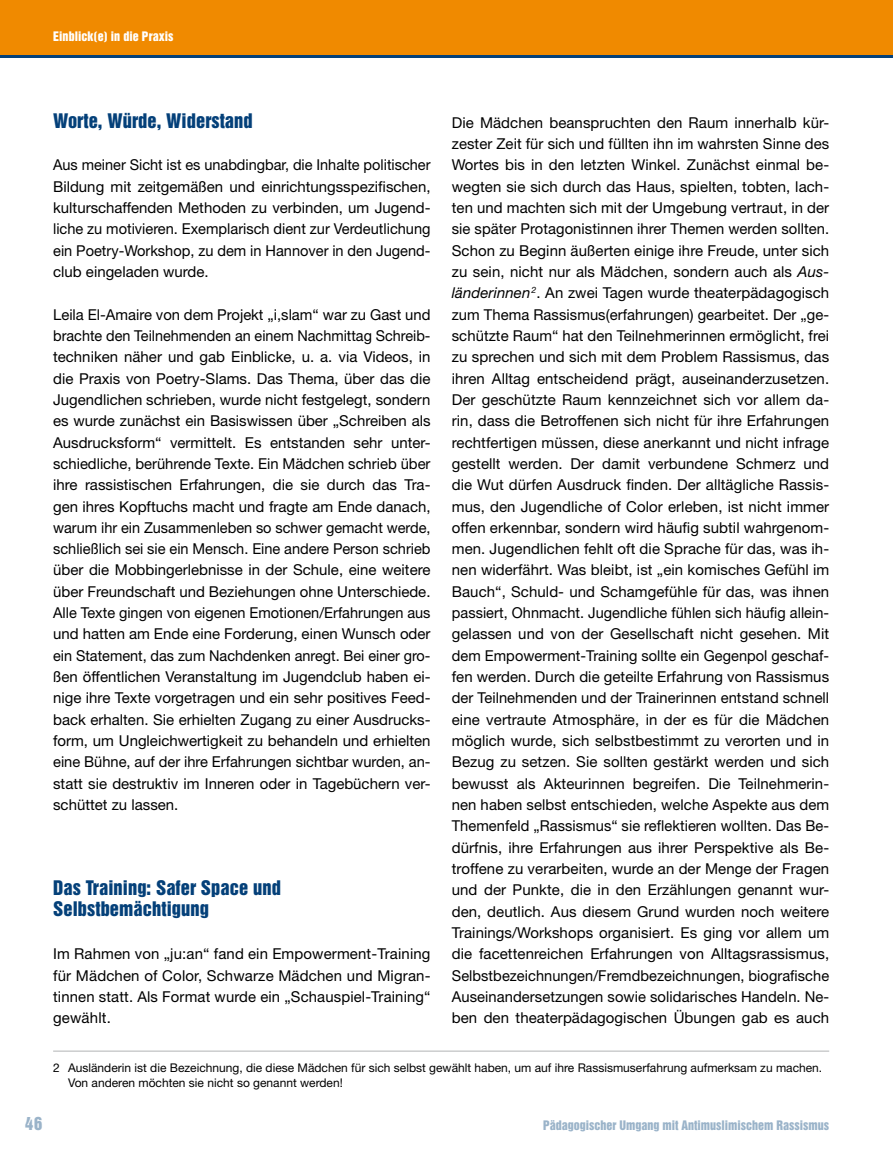
<style>
.page{position:relative;width:893px;height:1149px;background:#fff}
.page>*{position:absolute;margin:0;border:0;box-sizing:border-box;transform-origin:0 0}
.t1{font:18.3px/21px "Helvetica Inserat LT";letter-spacing:.005em;color:#044079}
.t2{font:16.5px "Helvetica Inserat LT";color:#9ab3c9}
.t3{font:15px/21.3px "Helvetica Neue LT";color:#000;text-align:justify}
.t4{font:12px/14.7px "Helvetica Neue LT";color:#000}
.t5{font:12px "Helvetica Inserat LT";color:#9ab3c9}
.t6{font:12px "Helvetica Inserat LT";letter-spacing:.005em;color:#fff}
.s1{font-style:italic}
</style>
<div class="page">
<hr style="left:53px;top:1050px;width:776px;height:1px;background:#b1b3b4">
<div style="left:0;top:0;width:893px;height:56px;background:#f08a00"></div>
<hr style="left:0;top:55px;width:893px;height:2px;background:#044079">
<p class="t6" style="left:53px;top:29px;width:122px">Einblick(e) in die Praxis</p>
<p class="t1" style="left:53px;top:110px;width:201px">Worte, Würde, Widerstand</p>
<p class="t3" style="left:53px;top:154px;width:379px">Aus meiner Sicht ist es unabdingbar, die Inhalte politischer Bildung mit zeitgemäßen und einrichtungsspezifischen, kulturschaffenden Methoden zu verbinden, um Jugend&shy;liche zu motivieren. Exemplarisch dient zur Verdeutlichung ein Poetry-Workshop, zu dem in Hannover in den Jugend&shy;club eingeladen wurde.</p>
<p class="t3" style="left:53px;top:303px;width:379px">Leila El-Amaire von dem Projekt „i,slam“ war zu Gast und brachte den Teilnehmenden an einem Nachmittag Schreib&shy;techniken näher und gab Einblicke, u. a. via Videos, in die Praxis von Poetry-Slams. Das Thema, über das die Jugendlichen schrieben, wurde nicht festgelegt, sondern es wurde zunächst ein Basiswissen über „Schreiben als Ausdrucksform“ vermittelt. Es entstanden sehr unter&shy;schiedliche, berührende Texte. Ein Mädchen schrieb über ihre rassistischen Erfahrungen, die sie durch das Tra&shy;gen ihres Kopftuchs macht und fragte am Ende danach, warum ihr ein Zusammenleben so schwer gemacht werde, schließlich sei sie ein Mensch. Eine andere Person schrieb über die Mobbingerlebnisse in der Schule, eine weitere über Freundschaft und Beziehungen ohne Unterschiede.<br>Alle Texte gingen von eigenen Emotionen/Erfahrungen aus und hatten am Ende eine Forderung, einen Wunsch oder ein Statement, das zum Nachdenken anregt. Bei einer gro&shy;ßen öffentlichen Veranstaltung im Jugendclub haben ei&shy;nige ihre Texte vorgetragen und ein sehr positives Feed&shy;back erhalten. Sie erhielten Zugang zu einer Ausdrucks&shy;form, um Ungleichwertigkeit zu behandeln und erhielten eine Bühne, auf der ihre Erfahrungen sichtbar wurden, an&shy;statt sie destruktiv im Inneren oder in Tagebüchern ver&shy;schüttet zu lassen.</p>
<p class="t3" style="left:452px;top:112px;width:379px">Die Mädchen beanspruchten den Raum innerhalb kür&shy;zester Zeit für sich und füllten ihn im wahrsten Sinne des Wortes bis in den letzten Winkel. Zunächst einmal be&shy;wegten sie sich durch das Haus, spielten, tobten, lach&shy;ten und machten sich mit der Umgebung vertraut, in der sie später Protagonistinnen ihrer Themen werden sollten.<br>Schon zu Beginn äußerten einige ihre Freude, unter sich zu sein, nicht nur als Mädchen, sondern auch als <span class="s1">Aus&shy;länderinnen</span><sup>2</sup>. An zwei Tagen wurde theaterpädagogisch zum Thema Rassismus(erfahrungen) gearbeitet. Der „ge&shy;schützte Raum“ hat den Teilnehmerinnen ermöglicht, frei zu sprechen und sich mit dem Problem Rassismus, das ihren Alltag entscheidend prägt, auseinanderzusetzen.<br>Der geschützte Raum kennzeichnet sich vor allem da&shy;rin, dass die Betroffenen sich nicht für ihre Erfahrungen rechtfertigen müssen, diese anerkannt und nicht infrage gestellt werden. Der damit verbundene Schmerz und die Wut dürfen Ausdruck finden. Der alltägliche Rassis&shy;mus, den Jugendliche of Color erleben, ist nicht immer offen erkennbar, sondern wird häufig subtil wahrgenom&shy;men. Jugendlichen fehlt oft die Sprache für das, was ih&shy;nen widerfährt. Was bleibt, ist „ein komisches Gefühl im Bauch“, Schuld- und Schamgefühle für das, was ihnen passiert, Ohnmacht. Jugendliche fühlen sich häufig allein&shy;gelassen und von der Gesellschaft nicht gesehen. Mit dem Empowerment-Training sollte ein Gegenpol geschaf&shy;fen werden. Durch die geteilte Erfahrung von Rassismus der Teilnehmenden und der Trainerinnen entstand schnell eine vertraute Atmosphäre, in der es für die Mädchen möglich wurde, sich selbstbestimmt zu verorten und in Bezug zu setzen. Sie sollten gestärkt werden und sich bewusst als Akteurinnen begreifen. Die Teilnehmerin&shy;nen haben selbst entschieden, welche Aspekte aus dem Themenfeld „Rassismus“ sie reflektieren wollten. Das Be&shy;dürfnis, ihre Erfahrungen aus ihrer Perspektive als Be&shy;troffene zu verarbeiten, wurde an der Menge der Fragen und der Punkte, die in den Erzählungen genannt wur&shy;den, deutlich. Aus diesem Grund wurden noch weitere Trainings/Workshops organisiert. Es ging vor allem um die facettenreichen Erfahrungen von Alltagsrassismus, Selbstbezeichnungen/Fremdbezeichnungen, biografische Auseinandersetzungen sowie solidarisches Handeln. Ne&shy;ben den theaterpädagogischen Übungen gab es auch</p>
<p class="t4" style="left:68px;top:1060px;width:756px;text-indent:-15px">2 Ausländerin ist die Bezeichnung, die diese Mädchen für sich selbst gewählt haben, um auf ihre Rassismuserfahrung aufmerksam zu machen.<br>Von anderen möchten sie nicht so genannt werden!</p>
<p class="t1" style="left:53px;top:877px;width:229px">Das Training: Safer Space und<br>Selbstbemächtigung</p>
<p class="t3" style="left:53px;top:942px;width:379px">Im Rahmen von „ju:an“ fand ein Empowerment-Training für Mädchen of Color, Schwarze Mädchen und Migran&shy;tinnen statt. Als Format wurde ein „Schauspiel-Training“ gewählt.</p>
<p class="t2" style="left:25px;top:1112px;width:19px">46</p>
<p class="t5" style="left:543px;top:1117px;width:288px">Pädagogischer Umgang mit Antimuslimischem Rassismus</p>
</div>
